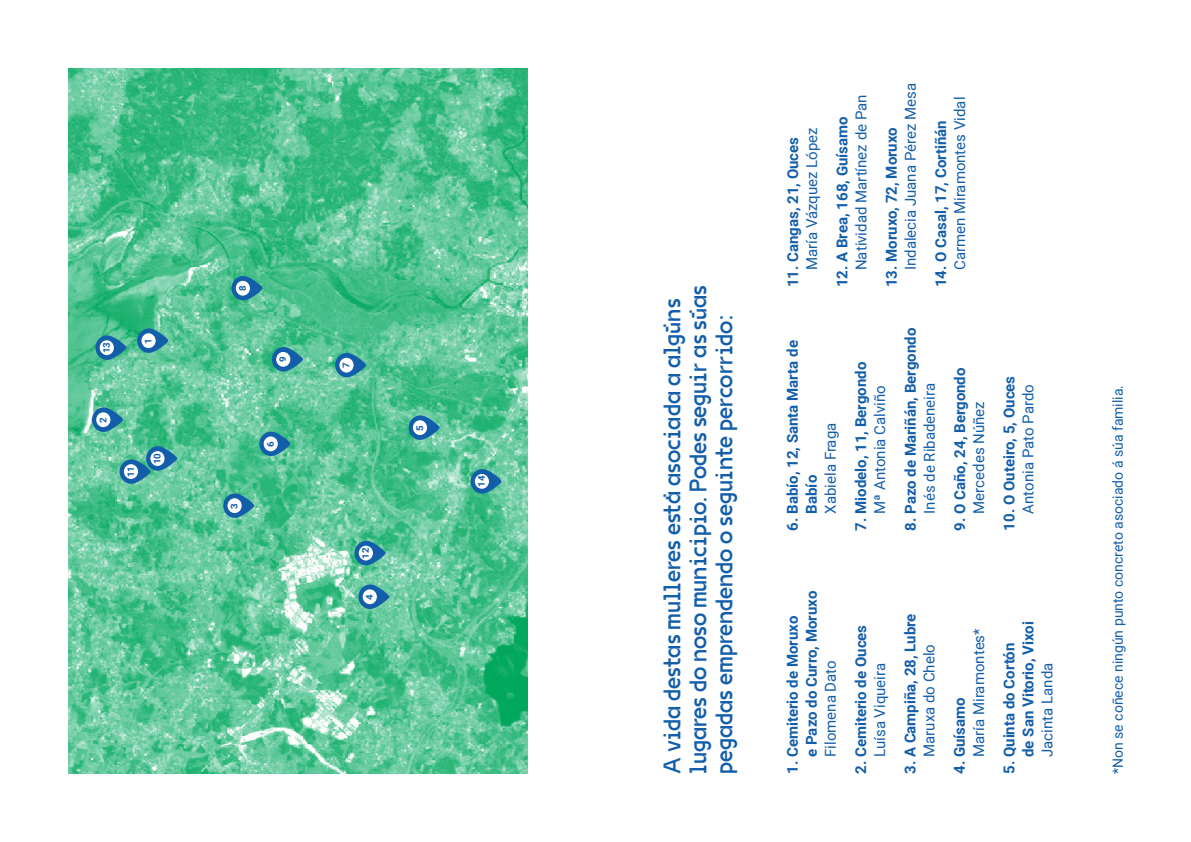
<style>
.page{position:relative;width:1191px;height:842px;background:#fff}
.page>*{position:absolute;margin:0;border:0;box-sizing:border-box;transform-origin:0 0}
.t1{font:24px/26px "VG5000";color:#135eab}
.t2{font:700 15px/19px "Roboto";color:#135eab}
.t3{font:15px "Roboto";color:#135eab}
.t4{font:14px "Roboto";color:#135eab}
.t5{font:700 9.4px "Roboto";color:#135eab;scale:1.05 1}
</style>
<div class="page">
<img style="left:68px;top:68px;width:459px;height:706px">
<svg style="left:92px;top:407px;width:31px;height:25px"></svg>
<svg style="left:137px;top:328px;width:31px;height:25px"></svg>
<svg style="left:470px;top:469px;width:32px;height:25px"></svg>
<svg style="left:354px;top:541px;width:32px;height:24px"></svg>
<svg style="left:95px;top:335px;width:32px;height:25px"></svg>
<svg style="left:120px;top:446px;width:57px;height:38px;background:#64aeb2"></svg>
<svg style="left:231px;top:276px;width:32px;height:24px"></svg>
<svg style="left:272px;top:347px;width:31px;height:24px"></svg>
<svg style="left:335px;top:353px;width:31px;height:24px"></svg>
<svg style="left:408px;top:415px;width:32px;height:25px"></svg>
<svg style="left:358px;top:584px;width:31px;height:25px"></svg>
<svg style="left:259px;top:432px;width:31px;height:24px"></svg>
<svg style="left:223px;top:493px;width:31px;height:25px"></svg>
<p class="t5" style="left:100px;top:353px;width:12px;rotate:-90deg">13</p>
<p class="t5" style="left:142px;top:344px;width:7px;rotate:-90deg">1</p>
<p class="t5" style="left:96px;top:423px;width:7px;rotate:-90deg">2</p>
<p class="t5" style="left:124px;top:477px;width:12px;rotate:-90deg">11</p>
<p class="t5" style="left:151px;top:464px;width:12px;rotate:-90deg">10</p>
<p class="t5" style="left:236px;top:291px;width:7px;rotate:-90deg">8</p>
<p class="t5" style="left:276px;top:362px;width:7px;rotate:-90deg">9</p>
<p class="t5" style="left:228px;top:508px;width:7px;rotate:-90deg">3</p>
<p class="t5" style="left:264px;top:447px;width:7px;rotate:-90deg">6</p>
<p class="t5" style="left:340px;top:368px;width:7px;rotate:-90deg">7</p>
<p class="t5" style="left:413px;top:430px;width:7px;rotate:-90deg">5</p>
<p class="t5" style="left:359px;top:559px;width:12px;rotate:-90deg">12</p>
<p class="t5" style="left:363px;top:600px;width:7px;rotate:-90deg">4</p>
<p class="t5" style="left:475px;top:487px;width:12px;rotate:-90deg">14</p>
<h1 class="t1" style="left:659px;top:774px;width:490px;rotate:-90deg">A vida destas mulleres está asociada a algúns lugares do noso municipio. Podes seguir as súas pegadas emprendendo o seguinte percorrido:</h1>
<p class="t3" style="left:850px;top:270px;width:177px;rotate:-90deg">Natividad Martínez de Pan</p>
<p class="t2" style="left:782px;top:287px;width:152px;rotate:-90deg">11. Cangas, 21, Ouces</p>
<p class="t3" style="left:801px;top:270px;width:144px;rotate:-90deg">María Vázquez López</p>
<p class="t2" style="left:832px;top:287px;width:172px;rotate:-90deg">12. A Brea, 168, Guísamo</p>
<p class="t3" style="left:900px;top:270px;width:189px;rotate:-90deg">Indalecia Juana Pérez Mesa</p>
<p class="t2" style="left:881px;top:287px;width:161px;rotate:-90deg">13. Moruxo, 72, Moruxo</p>
<p class="t3" style="left:949px;top:270px;width:175px;rotate:-90deg">Carmen Miramontes Vidal</p>
<p class="t2" style="left:930px;top:287px;width:169px;rotate:-90deg">14. O Casal, 17, Cortiñán</p>
<p class="t2" style="left:782px;top:514px;width:175px;text-indent:-17px;rotate:-90deg">6. Babío, 12, Santa Marta de<br>Babío</p>
<p class="t3" style="left:820px;top:514px;width:92px;rotate:-90deg">Xabiela Fraga</p>
<p class="t2" style="left:851px;top:531px;width:170px;rotate:-90deg">7. Miodelo, 11, Bergondo</p>
<p class="t3" style="left:869px;top:514px;width:129px;rotate:-90deg">Mª Antonia Calviño</p>
<p class="t2" style="left:900px;top:531px;width:204px;rotate:-90deg">8. Pazo de Mariñán, Bergondo</p>
<p class="t3" style="left:919px;top:514px;width:132px;rotate:-90deg">Inés de Ribadeneira</p>
<p class="t2" style="left:949px;top:531px;width:164px;rotate:-90deg">9. O Caño, 24, Bergondo</p>
<p class="t3" style="left:968px;top:514px;width:114px;rotate:-90deg">Mercedes Núñez</p>
<p class="t2" style="left:999px;top:531px;width:156px;rotate:-90deg">10. O Outeiro, 5, Ouces</p>
<p class="t3" style="left:1017px;top:514px;width:131px;rotate:-90deg">Antonia Pato Pardo</p>
<p class="t2" style="left:782px;top:757px;width:167px;text-indent:-17px;rotate:-90deg">1. Cemiterio de Moruxo<br>e Pazo do Curro, Moruxo</p>
<p class="t3" style="left:820px;top:757px;width:98px;rotate:-90deg">Filomena Dato</p>
<p class="t2" style="left:851px;top:774px;width:151px;rotate:-90deg">2. Cemiterio de Ouces</p>
<p class="t3" style="left:869px;top:757px;width:95px;rotate:-90deg">Luísa Viqueira</p>
<p class="t2" style="left:900px;top:774px;width:162px;rotate:-90deg">3. A Campiña, 28, Lubre</p>
<p class="t3" style="left:918px;top:757px;width:114px;rotate:-90deg">Maruxa do Chelo</p>
<p class="t3" style="left:968px;top:757px;width:130px;rotate:-90deg">María Miramontes*</p>
<p class="t2" style="left:999px;top:757px;width:137px;text-indent:-17px;rotate:-90deg">5. Quinta do Cortón<br>de San Vitorio, Vixoi</p>
<p class="t3" style="left:1036px;top:757px;width:96px;rotate:-90deg">Jacinta Landa</p>
<p class="t2" style="left:949px;top:774px;width:78px;rotate:-90deg">4. Guísamo</p>
<p class="t4" style="left:1108px;top:774px;width:390px;rotate:-90deg">*Non se coñece ningún punto concreto asociado á súa familia.</p>
</div>
